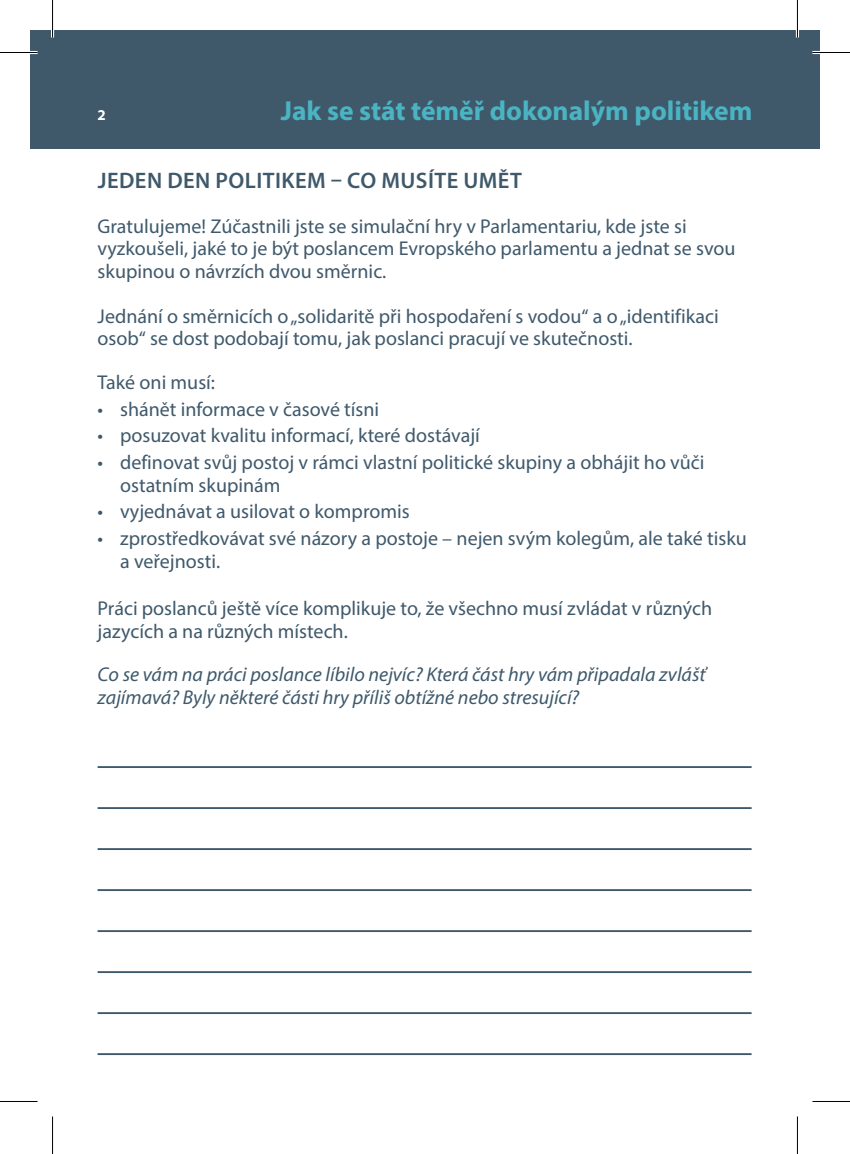
<style>
.page{position:relative;width:850px;height:1154px;background:#fff}
.page>*{position:absolute;margin:0;border:0;box-sizing:border-box;transform-origin:0 0}
.t1{font:700 27.5px "Myriad Pro";color:#4bb4c3}
.t2{font:600 22.5px "Myriad Pro";letter-spacing:.02em;color:#3f596b}
.t3{font:20px/22.5px "Myriad Pro";color:#3f596b}
.t4{font:italic 20px/22.5px "Myriad Pro";color:#3f596b}
.t5{font:700 15px "Myriad Pro";color:#fff}
</style>
<div class="page">
<div style="left:30px;top:30px;width:789px;height:118px;background:#3f596b"></div>
<hr style="left:98px;top:766px;width:653px;height:2px;background:#3f596b">
<hr style="left:98px;top:807px;width:653px;height:2px;background:#3f596b">
<hr style="left:98px;top:848px;width:653px;height:2px;background:#3f596b">
<hr style="left:98px;top:889px;width:653px;height:2px;background:#3f596b">
<hr style="left:98px;top:930px;width:653px;height:2px;background:#3f596b">
<hr style="left:98px;top:971px;width:653px;height:2px;background:#3f596b">
<hr style="left:98px;top:1012px;width:653px;height:2px;background:#3f596b">
<hr style="left:98px;top:1053px;width:653px;height:2px;background:#3f596b">
<hr style="left:0;top:51px;width:38px;height:3px;background:#fff">
<hr style="left:812px;top:51px;width:37px;height:3px;background:#fff">
<hr style="left:51px;top:0;width:3px;height:38px;background:#fff">
<hr style="left:795px;top:0;width:3px;height:38px;background:#fff">
<hr style="left:0;top:52px;width:38px;height:1px;background:#000">
<hr style="left:812px;top:52px;width:37px;height:1px;background:#000">
<hr style="left:0;top:1101px;width:38px;height:1px;background:#000">
<hr style="left:812px;top:1101px;width:37px;height:1px;background:#000">
<hr style="left:52px;top:0;width:1px;height:38px;background:#000">
<hr style="left:52px;top:1116px;width:1px;height:38px;background:#000">
<hr style="left:796px;top:0;width:1px;height:38px;background:#000">
<hr style="left:796px;top:1116px;width:1px;height:38px;background:#000">
<p class="t5" style="left:98px;top:105px;width:10px">2</p>
<h1 class="t1" style="left:281px;top:93px;width:473px">Jak se stát téměř dokonalým politikem</h1>
<p class="t2" style="left:98px;top:166px;width:425px">JEDEN DEN POLITIKEM – CO MUSÍTE UMĚT</p>
<p class="t3" style="left:98px;top:214px;width:639px">Gratulujeme! Zúčastnili jste se simulační hry v Parlamentariu, kde jste si vyzkoušeli, jaké to je být poslancem Evropského parlamentu a jednat se svou skupinou o návrzích dvou směrnic.</p>
<p class="t3" style="left:98px;top:304px;width:622px">Jednání o směrnicích o „solidaritě při hospodaření s vodou“ a o „identifikaci osob“ se dost podobají tomu, jak poslanci pracují ve skutečnosti.</p>
<p class="t3" style="left:98px;top:370px;width:119px">Také oni musí:</p>
<p class="t3" style="left:98px;top:397px;width:283px">• shánět informace v časové tísni</p>
<p class="t3" style="left:98px;top:424px;width:383px">• posuzovat kvalitu informací, které dostávají</p>
<p class="t3" style="left:120px;top:451px;width:585px;text-indent:-22px">• definovat svůj postoj v rámci vlastní politické skupiny a obhájit ho vůči ostatním skupinám</p>
<p class="t3" style="left:98px;top:500px;width:313px">• vyjednávat a usilovat o kompromis</p>
<p class="t3" style="left:120px;top:527px;width:628px;text-indent:-22px">• zprostředkovávat své názory a postoje – nejen svým kolegům, ale také tisku a veřejnosti.</p>
<p class="t3" style="left:98px;top:597px;width:615px">Práci poslanců ještě více komplikuje to, že všechno musí zvládat v různých jazycích a na různých místech.</p>
<p class="t4" style="left:98px;top:663px;width:609px">Co se vám na práci poslance líbilo nejvíc? Která část hry vám připadala zvlášť zajímavá? Byly některé části hry příliš obtížné nebo stresující?</p>
</div>
